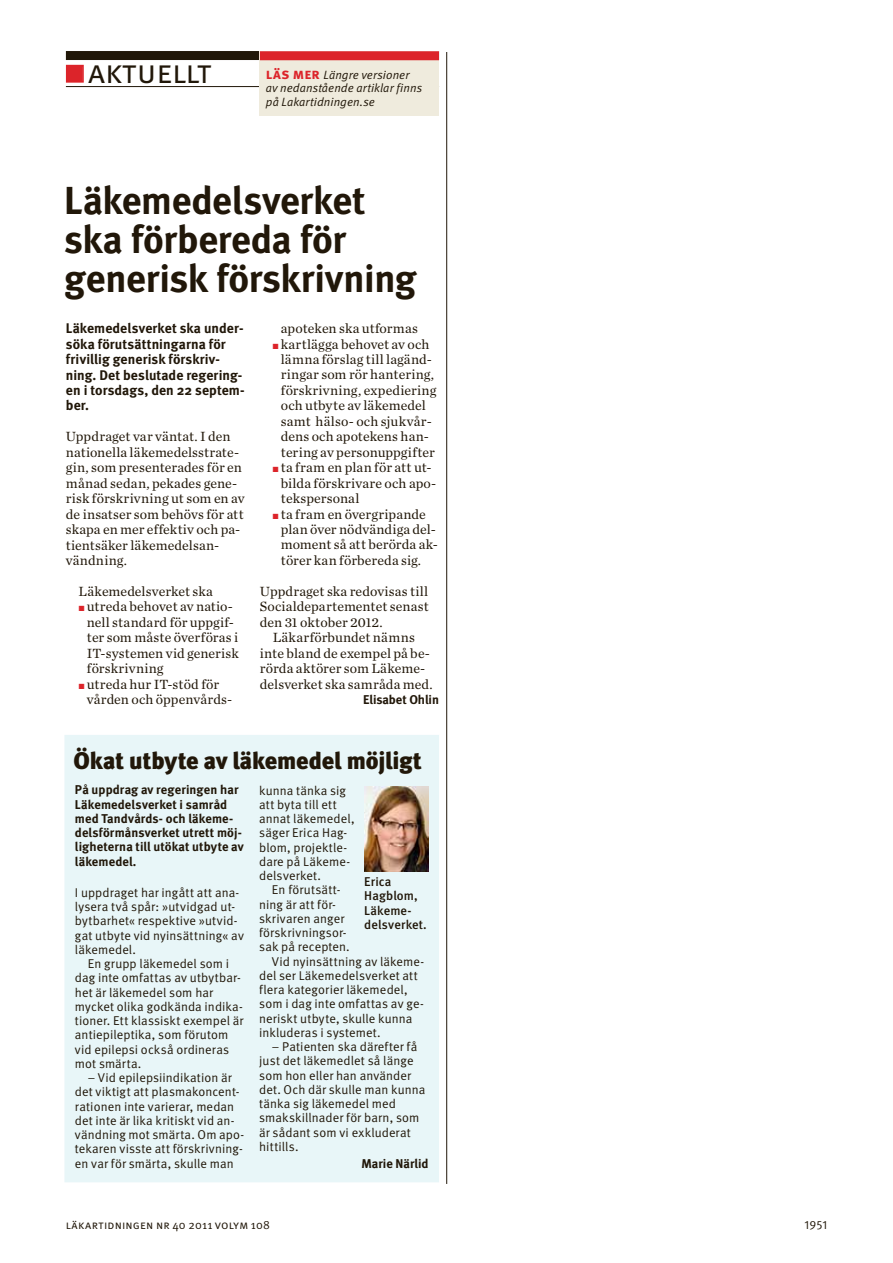
<style>
.page{position:relative;width:893px;height:1263px;background:#fff}
.page>*{position:absolute;margin:0;border:0;box-sizing:border-box;transform-origin:0 0}
.t1{font:39px/39px "Meta LT Bold";letter-spacing:-.005em;color:#211709}
.t2{font:33px "Meta LT Normal Small Caps";color:#211709}
.t3{font:24px "Meta LT Black";letter-spacing:-.01em;color:#211709}
.t4{font:13.95px/15.5px "Chronicle LT Text";letter-spacing:.01em;color:#211709}
.t5{font:13.95px/15.5px "Meta LT Bold";letter-spacing:.01em;color:#211709}
.t6{font:12.75px/14.2px "Meta LT Normal";letter-spacing:.01em;color:#211709}
.t7{font:12.75px/14.2px "Meta LT Bold";letter-spacing:.005em;color:#211709}
.t8{font:12.75px/14.2px "Meta LT Medium";letter-spacing:.01em;color:#211709}
.t9{font:italic 12px/13.5px "Meta LT Normal";letter-spacing:.01em;color:#211709}
.t10{font:12px "Meta LT Normal Small Caps";letter-spacing:.015em;color:#211709}
.t11{font:12px "Meta LT Normal Utilities";color:#211709}
.s1{color:#dc242a}
.s2{font-family:"Meta LT Bold Small Caps";font-style:normal;font-size:15px;color:#dc242a}
</style>
<div class="page">
<div style="left:66px;top:51px;width:373px;height:9px;background:#211709"></div>
<hr style="left:66px;top:86px;width:373px;height:1px;background:#211709">
<div style="left:66px;top:65px;width:18px;height:18px;border:2px solid #dc242a"></div>
<hr style="left:446px;top:52px;width:1px;height:1132px;background:#211709">
<div style="left:260px;top:51px;width:179px;height:64px;background:#efebdd"></div>
<div style="left:260px;top:51px;width:179px;height:9px;background:#dc242a"></div>
<div style="left:65px;top:736px;width:373px;height:445px;background:#e8f6f8"></div>
<div style="left:64px;top:735px;width:375px;height:447px;border:2px solid #e8f6f8"></div>
<img style="left:365px;top:786px;width:64px;height:86px">
<h2 class="t2" style="left:66px;top:52px;width:147px"><span class="s1">■</span> aktuellt</h2>
<p class="t9" style="left:266px;top:68px;width:158px"><span class="s2">läs mer</span> Längre versioner av nedanstående artiklar finns på Lakartidningen.se</p>
<h1 class="t1" style="left:64px;top:181px;width:354px">Läkemedelsverket ska förbereda för generisk förskrivning</h1>
<p class="t5" style="left:66px;top:320px;width:180px">Läkemedelsverket ska under&shy;söka förutsättningarna för frivillig generisk förskriv&shy;ning. Det beslutade regering&shy;en i torsdags, den 22 septem&shy;ber.</p>
<p class="t4" style="left:66px;top:429px;width:180px">Uppdraget var väntat. I den nationella läkemedelsstrate&shy;gin, som presenterades för en månad sedan, pekades gene&shy;risk förskrivning ut som en av de insatser som behövs för att skapa en mer effektiv och pa&shy;tientsäker läkemedelsan&shy;vändning.</p>
<p class="t4" style="left:79px;top:583px;width:136px">Läkemedelsverket ska</p>
<p class="t4" style="left:87px;top:599px;width:153px;text-indent:-8px"><span class="s1">■</span> utreda behovet av natio&shy;nell standard för uppgif&shy;ter som måste överföras i<br>IT-systemen vid generisk förskrivning</p>
<p class="t4" style="left:87px;top:676px;width:145px;text-indent:-8px"><span class="s1">■</span> utreda hur IT-stöd för vården och öppenvårds-</p>
<p class="t4" style="left:281px;top:321px;width:139px">apoteken ska utformas</p>
<p class="t4" style="left:273px;top:336px;width:165px;text-align:center"><span class="s1">■</span> kartlägga behovet av och lämna förslag till lagänd&shy;ringar som rör hantering, förskrivning, expediering och utbyte av läkemedel samt hälso- och sjukvår&shy;dens och apotekens han&shy;tering av personuppgifter</p>
<p class="t4" style="left:281px;top:460px;width:157px;text-indent:-8px"><span class="s1">■</span> ta fram en plan för att ut&shy;bilda förskrivare och apo&shy;tekspersonal</p>
<p class="t4" style="left:281px;top:506px;width:159px;text-indent:-8px"><span class="s1">■</span> ta fram en övergripande plan över nödvändiga del&shy;moment så att berörda ak&shy;törer kan förbereda sig.</p>
<p class="t4" style="left:260px;top:583px;width:170px;text-align:justify">Uppdraget ska redovisas till Socialdepartementet senast den 31 oktober 2012.</p>
<p class="t4" style="left:260px;top:630px;width:174px;text-align:center">Läkarförbundet nämns<br>inte bland de exempel på be&shy;rörda aktörer som Läkeme&shy;delsverket ska samråda med.</p>
<p class="t7" style="left:363px;top:692px;width:77px">Elisabet Ohlin</p>
<h3 class="t3" style="left:74px;top:746px;width:350px">Ökat utbyte av läkemedel möjligt</h3>
<p class="t7" style="left:75px;top:782px;width:170px">På uppdrag av regeringen har<br>Läkemedelsverket i samråd med Tandvårds- och läkeme&shy;delsförmånsverket utrett möj&shy;ligheterna till utökat utbyte av läkemedel.</p>
<p class="t6" style="left:75px;top:885px;width:170px">I uppdraget har ingått att ana&shy;lysera två spår: »utvidgad ut&shy;bytbarhet« respektive »utvid&shy;gat utbyte vid nyinsättning« av läkemedel.</p>
<p class="t6" style="left:75px;top:956px;width:170px;text-indent:13px">En grupp läkemedel som i dag inte omfattas av utbytbar&shy;het är läkemedel som har mycket olika godkända indika&shy;tioner. Ett klassiskt exempel är antiepileptika, som förutom vid epilepsi också ordineras mot smärta.</p>
<p class="t6" style="left:75px;top:1070px;width:171px;text-indent:13px">– Vid epilepsiindikation är det viktigt att plasmakoncent&shy;rationen inte varierar, medan det inte är lika kritiskt vid an&shy;vändning mot smärta. Om apo&shy;tekaren visste att förskrivning&shy;en var för smärta, skulle man</p>
<p class="t6" style="left:259px;top:783px;width:97px">kunna tänka sig att byta till ett annat läkemedel, säger Erica Hag&shy;blom, projektle&shy;dare på Läkeme&shy;delsverket.</p>
<p class="t6" style="left:272px;top:883px;width:70px">En förutsätt-</p>
<p class="t6" style="left:259px;top:897px;width:78px">ning är att för-</p>
<p class="t6" style="left:259px;top:911px;width:87px">skrivaren anger</p>
<p class="t6" style="left:259px;top:925px;width:89px">förskrivningsor-</p>
<p class="t6" style="left:259px;top:940px;width:92px">sak på recepten.</p>
<p class="t6" style="left:272px;top:954px;width:154px">Vid nyinsättning av läkeme-</p>
<p class="t6" style="left:259px;top:968px;width:160px">del ser Läkemedelsverket att</p>
<p class="t6" style="left:259px;top:982px;width:150px">flera kategorier läkemedel,</p>
<p class="t6" style="left:259px;top:997px;width:166px">som i dag inte omfattas av ge-</p>
<p class="t6" style="left:259px;top:1011px;width:155px">neriskt utbyte, skulle kunna</p>
<p class="t6" style="left:259px;top:1025px;width:123px">inkluderas i systemet.</p>
<p class="t6" style="left:259px;top:1039px;width:168px;text-indent:13px">– Patienten ska därefter få just det läkemedlet så länge som hon eller han använder det. Och där skulle man kunna tänka sig läkemedel med smakskillnader för barn, som är sådant som vi exkluderat hittills.</p>
<p class="t7" style="left:362px;top:1156px;width:68px">Marie Närlid</p>
<p class="t8" style="left:364px;top:874px;width:64px">Erica<br>Hagblom,<br>Läkeme&shy;delsverket.</p>
<p class="t10" style="left:66px;top:1218px;width:206px">läkartidningen nr 40 2011 volym 108</p>
<p class="t11" style="left:805px;top:1218px;width:24px">1951</p>
</div>
